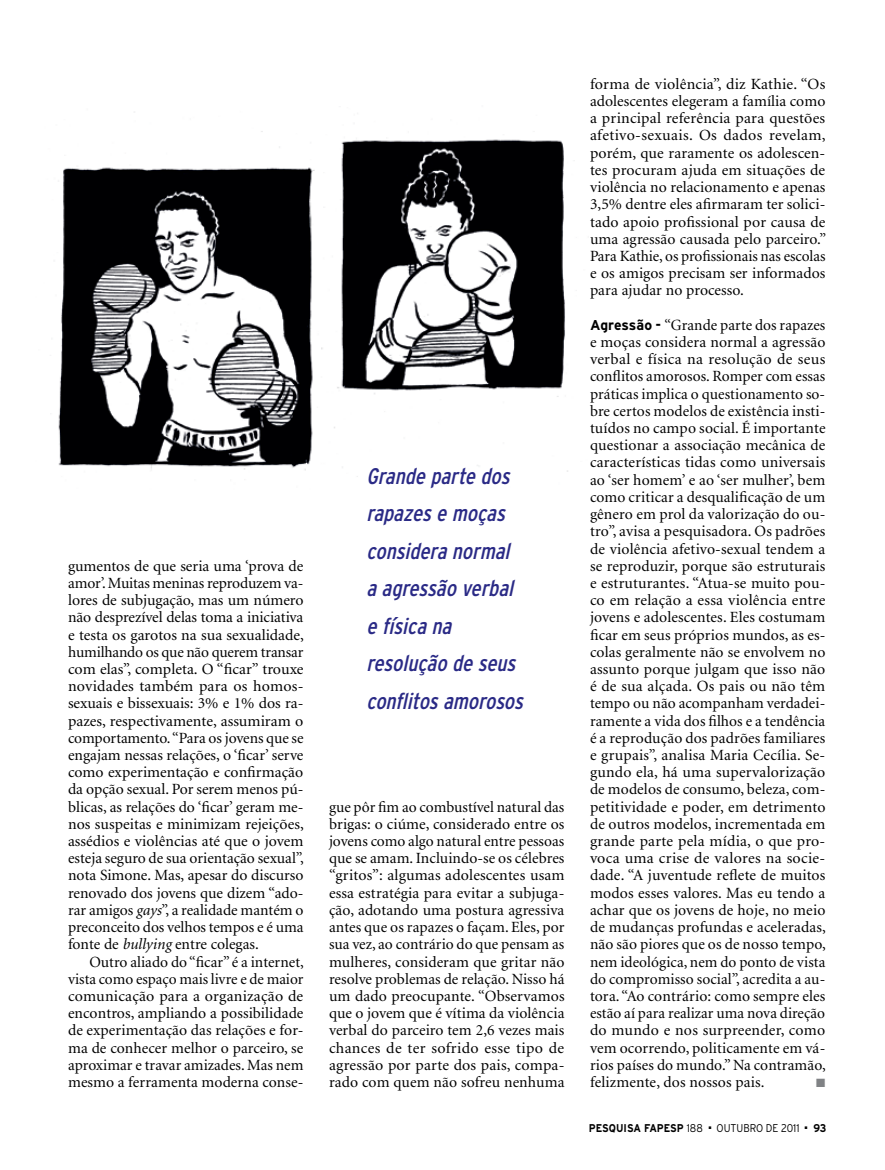
<style>
.page{position:relative;width:885px;height:1170px;background:#fff}
.page>*{position:absolute;margin:0;border:0;box-sizing:border-box;transform-origin:0 0}
.t1{font:italic condensed 22.5px/37.5px "Interstate";color:#2a2a86}
.t2{font:15.6px/17.2px "Minion";letter-spacing:.005em;color:#000;text-align:justify}
.t3{font:12px "Zapf Dingbats ITC";color:#808285}
.t4{font:700 11.25px "Interstate";color:#000;scale:.9 1}
.t5{font:300 11.25px "Interstate";color:#000;scale:.9 1}
.s1{font-style:italic}
.s2{font-family:"Interstate";font-weight:700;font-size:14.25px}
.s3{font-weight:300}
</style>
<div class="page">
<img style="left:58px;top:112px;width:510px;height:365px">
<p class="t2" style="left:68px;top:557px;width:237px">gumentos de que seria uma ‘prova de amor’. Muitas meninas reproduzem va&shy;lores de subjugação, mas um número não desprezível delas toma a iniciativa e testa os garotos na sua sexualidade, humilhando os que não querem transar com elas”, completa. O “ficar” trouxe novidades também para os homos&shy;sexuais e bissexuais: 3% e 1% dos ra&shy;pazes, respectivamente, assumiram o comportamento. “Para os jovens que se engajam nessas relações, o ‘ficar’ serve como experimentação e confirmação da opção sexual. Por serem menos pú&shy;blicas, as relações do ‘ficar’ geram me&shy;nos suspeitas e minimizam rejeições, assédios e violências até que o jovem esteja seguro de sua orientação sexual”, nota Simone. Mas, apesar do discurso renovado dos jovens que dizem “ado&shy;rar amigos <span class="s1">gays</span>”, a realidade mantém o preconceito dos velhos tempos e é uma fonte de <span class="s1">bullying</span> entre colegas.</p>
<p class="t2" style="left:68px;top:953px;width:237px;text-indent:21px">Outro aliado do “ficar” é a internet, vista como espaço mais livre e de maior comunicação para a organização de encontros, ampliando a possibilidade de experimentação das relações e for&shy;ma de conhecer melhor o parceiro, se aproximar e travar amizades. Mas nem mesmo a ferramenta moderna conse-</p>
<h1 class="t1" style="left:366px;top:456px;width:163px">Grande parte dos rapazese moças consideranormal aagressão verbal e físicana resolução de seus conflitosamorosos</h1>
<p class="t2" style="left:329px;top:798px;width:237px">gue pôr fim ao combustível natural das brigas: o ciúme, considerado entre os jovens como algo natural entre pessoas que se amam. Incluindo-se os célebres “gritos”: algumas adolescentes usam essa estratégia para evitar a subjuga&shy;ção, adotando uma postura agressiva antes que os rapazes o façam. Eles, por sua vez, ao contrário do que pensam as mulheres, consideram que gritar não resolve problemas de relação. Nisso há um dado preocupante. “Observamos que o jovem que é vítima da violência verbal do parceiro tem 2,6 vezes mais chances de ter sofrido esse tipo de agressão por parte dos pais, compa&shy;rado com quem não sofreu nenhuma</p>
<p class="t2" style="left:590px;top:76px;width:237px">forma de violência”, diz Kathie. “Os adolescentes elegeram a família como a principal referência para questões afetivo-sexuais. Os dados revelam, porém, que raramente os adolescen&shy;tes procuram ajuda em situações de violência no relacionamento e apenas 3,5% dentre eles afirmaram ter solici&shy;tado apoio profissional por causa de uma agressão causada pelo parceiro.” Para Kathie, os profissionais nas escolas e os amigos precisam ser informados para ajudar no processo.</p>
<p class="t2" style="left:590px;top:317px;width:237px"><span class="s2">Agressão -</span> “Grande parte dos rapazes e moças considera normal a agressão verbal e física na resolução de seus conflitos amorosos. Romper com essas práticas implica o questionamento so&shy;bre certos modelos de existência insti&shy;tuídos no campo social. É importante questionar a associação mecânica de características tidas como universais ao ‘ser homem’ e ao ‘ser mulher’, bem como criticar a desqualificação de um gênero em prol da valorização do ou&shy;tro”, avisa a pesquisadora. Os padrões de violência afetivo-sexual tendem a se reproduzir, porque são estruturais e estruturantes. “Atua-se muito pou&shy;co em relação a essa violência entre jovens e adolescentes. Eles costumam ficar em seus próprios mundos, as es&shy;colas geralmente não se envolvem no assunto porque julgam que isso não é de sua alçada. Os pais ou não têm tempo ou não acompanham verdadei&shy;ramente a vida dos filhos e a tendência é a reprodução dos padrões familiares e grupais”, analisa Maria Cecília. Se&shy;gundo ela, há uma supervalorização de modelos de consumo, beleza, com&shy;petitividade e poder, em detrimento de outros modelos, incrementada em grande parte pela mídia, o que pro&shy;voca uma crise de valores na socie&shy;dade. “A juventude reflete de muitos modos esses valores. Mas eu tendo a achar que os jovens de hoje, no meio de mudanças profundas e aceleradas, não são piores que os de nosso tempo, nem ideológica, nem do ponto de vista do compromisso social”, acredita a au&shy;tora. “Ao contrário: como sempre eles estão aí para realizar uma nova direção do mundo e nos surpreender, como vem ocorrendo, politicamente em vá&shy;rios países do mundo.” Na contramão, felizmente, dos nossos pais.</p>
<p class="t3" style="left:816px;top:1077px;width:11px">■</p>
<p class="t4" style="left:589px;top:1121px;width:128px">PESQUISA FAPESP <span class="s3">188</span></p>
<p class="t5" style="left:708px;top:1121px;width:102px">■ OUTUBRO DE 2011</p>
<p class="t4" style="left:804px;top:1121px;width:25px">■ 93</p>
</div>
